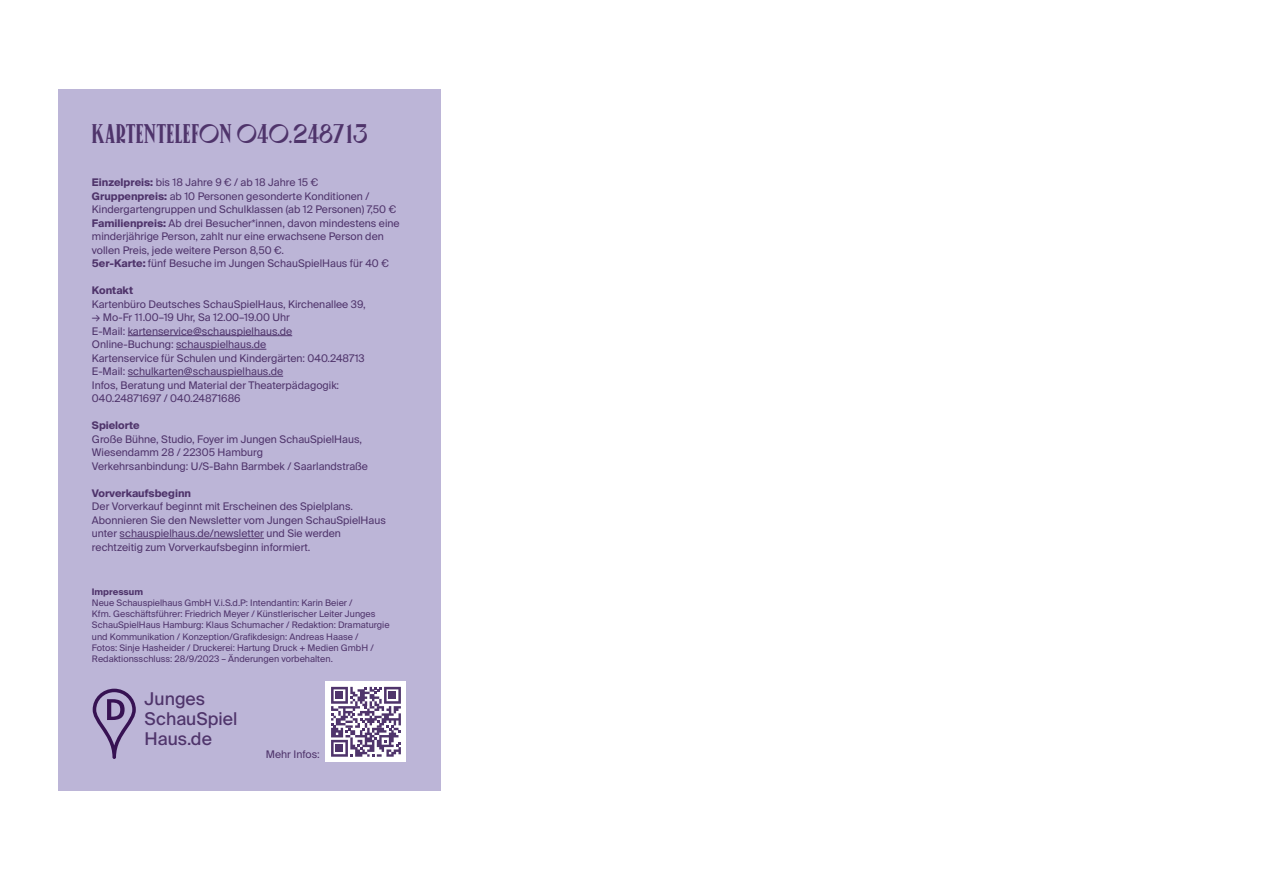
<style>
.page{position:relative;width:1263px;height:893px;background:#fff}
.page>*{position:absolute;margin:0;border:0;box-sizing:border-box;transform-origin:0 0}
.t1{font:27px "Canopee";color:#4f346b}
.t2{font:17.55px/19.8px "Suisse Intl";color:#4f346b}
.t3{font:10.5px/13.5px "Suisse Intl";color:#4f346b}
.t4{font:700 10.5px "Suisse Intl";color:#4f346b}
.t5{font:9px/11.2px "Suisse Intl";color:#4f346b}
.t6{font:700 9px "Suisse Intl";color:#4f346b}
.s1{font-weight:700}
</style>
<div class="page">
<div style="left:58px;top:89px;width:383px;height:702px;background:#bcb5d7"></div>
<div style="left:326px;top:681px;width:80px;height:81px;background:#fff"></div>
<svg style="left:331px;top:687px;width:70px;height:70px"></svg>
<div style="left:336px;top:692px;width:7px;height:7px;background:#4f346b"></div>
<div style="left:389px;top:692px;width:7px;height:7px;background:#4f346b"></div>
<div style="left:336px;top:745px;width:7px;height:7px;background:#4f346b"></div>
<svg style="left:93px;top:689px;width:43px;height:70px"></svg>
<hr style="left:128px;top:335px;width:164px;height:1px;background:#4f346b">
<hr style="left:176px;top:349px;width:90px;height:1px;background:#4f346b">
<hr style="left:128px;top:376px;width:155px;height:1px;background:#4f346b">
<hr style="left:120px;top:538px;width:144px;height:1px;background:#4f346b">
<h1 class="t1" style="left:91px;top:119px;width:278px">KARTENTELEFON 040.248713</h1>
<p class="t3" style="left:92px;top:176px;width:309px"><span class="s1">Einzelpreis:</span> bis 18 Jahre 9 € / ab 18 Jahre 15 €<br><span class="s1">Gruppenpreis:</span> ab 10 Personen gesonderte Konditionen / Kindergartengruppen und Schulklassen (ab 12 Personen) 7,50 € <span class="s1">Familienpreis:</span> Ab drei Besucher*innen, davon mindestens eine minderjährige Person, zahlt nur eine erwachsene Person den vollen Preis, jede weitere Person 8,50 €.<br><span class="s1">5er-Karte:</span> fünf Besuche im Jungen SchauSpielHaus für 40 €</p>
<p class="t4" style="left:92px;top:284px;width:43px">Kontakt</p>
<p class="t3" style="left:92px;top:297px;width:275px">Kartenbüro Deutsches SchauSpielHaus, Kirchenallee 39,</p>
<p class="t3" style="left:92px;top:311px;width:274px">→ Mo-Fr 11.00–19 Uhr, Sa 12.00–19.00 Uhr<br>E-Mail: kartenservice@schauspielhaus.de Online-Buchung: schauspielhaus.de<br>Kartenservice für Schulen und Kindergärten: 040.248713<br>E-Mail: schulkarten@schauspielhaus.de<br>Infos, Beratung und Material der Theaterpädagogik:<br>040.24871697 / 040.24871686</p>
<p class="t4" style="left:92px;top:419px;width:49px">Spielorte</p>
<p class="t3" style="left:92px;top:432px;width:278px">Große Bühne, Studio, Foyer im Jungen SchauSpielHaus,<br>Wiesendamm 28 / 22305 Hamburg<br>Verkehrsanbindung: U/S-Bahn Barmbek / Saarlandstraße</p>
<p class="t4" style="left:92px;top:487px;width:101px">Vorverkaufsbeginn</p>
<p class="t3" style="left:92px;top:500px;width:295px">Der Vorverkauf beginnt mit Erscheinen des Spielplans.<br>Abonnieren Sie den Newsletter vom Jungen SchauSpielHaus unter schauspielhaus.de/newsletter und Sie werden rechtzeitig zum Vorverkaufsbeginn informiert.</p>
<p class="t6" style="left:92px;top:586px;width:53px">Impressum</p>
<p class="t5" style="left:92px;top:597px;width:299px">Neue Schauspielhaus GmbH V.i.S.d.P: Intendantin: Karin Beier /<br>Kfm. Geschäftsführer: Friedrich Meyer / Künstlerischer Leiter Junges SchauSpielHaus Hamburg: Klaus Schumacher / Redaktion: Dramaturgie und Kommunikation / Konzeption/Grafikdesign: Andreas Haase /<br>Fotos: Sinje Hasheider / Druckerei: Hartung Druck + Medien GmbH / Redaktionsschluss: 28/9/2023 – Änderungen vorbehalten.</p>
<h2 class="t2" style="left:145px;top:689px;width:94px">Junges<br>SchauSpiel<br>Haus.de</h2>
<p class="t3" style="left:266px;top:747px;width:55px">Mehr Infos:</p>
</div>
